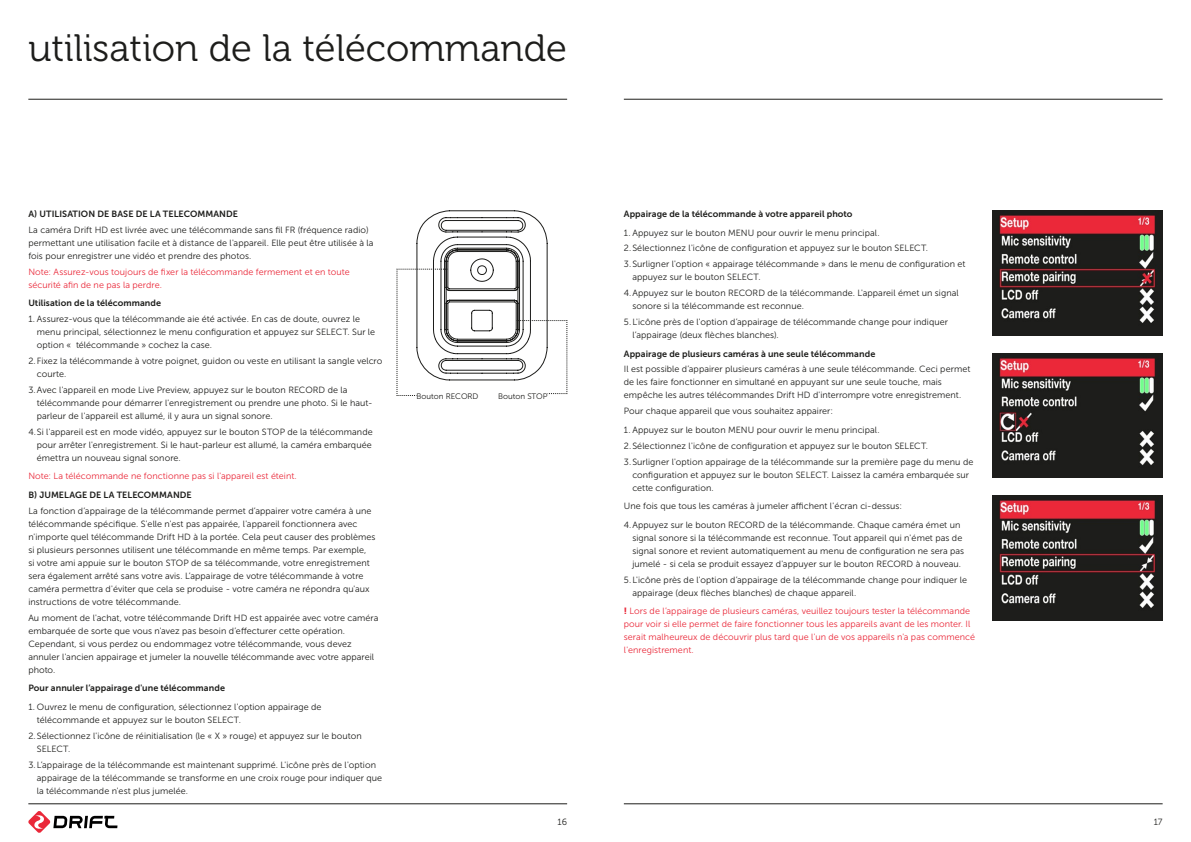
<style>
.page{position:relative;width:1191px;height:842px;background:#fff}
.page>*{position:absolute;margin:0;border:0;box-sizing:border-box;transform-origin:0 0}
.t1{font:38.1px "Museo 300";color:#1d1d1b}
.t2{font:9px/13px "Museo Sans 300";letter-spacing:.01em;color:#1d1d1b}
.t3{font:9px/13px "Museo Sans 300";letter-spacing:.01em;color:#ea2839}
.t4{font:9px "Museo Sans 700";letter-spacing:.01em;color:#1d1d1b}
.t5{font:8px "Museo Sans 300";color:#1d1d1b}
.s1{font-family:"Museo Sans 900"}
</style>
<div class="page">
<hr style="left:624px;top:99px;width:538px;height:1px;background:#1d1d1b">
<svg style="left:28px;top:811px;width:89px;height:22px"></svg>
<hr style="left:28px;top:803px;width:539px;height:1px;background:#1d1d1b">
<hr style="left:624px;top:803px;width:538px;height:1px;background:#1d1d1b">
<hr style="left:28px;top:99px;width:539px;height:1px;background:#1d1d1b">
<svg style="left:396px;top:210px;width:171px;height:186px"></svg>
<img style="left:992px;top:496px;width:170px;height:125px">
<img style="left:992px;top:353px;width:170px;height:125px">
<img style="left:992px;top:210px;width:170px;height:125px">
<h1 class="t1" style="left:28px;top:27px;width:540px">utilisation de la télécommande</h1>
<p class="t4" style="left:28px;top:209px;width:211px">A) UTILISATION DE BASE DE LA TELECOMMANDE</p>
<p class="t2" style="left:28px;top:223px;width:347px">La caméra Drift HD est livrée avec une télécommande sans fil FR (fréquence radio) permettant une utilisation facile et à distance de l'appareil. Elle peut être utilisée à la fois pour enregistrer une vidéo et prendre des photos.</p>
<p class="t3" style="left:28px;top:265px;width:323px">Note: Assurez-vous toujours de fixer la télécommande fermement et en toute sécurité afin de ne pas la perdre.</p>
<p class="t4" style="left:28px;top:298px;width:134px">Utilisation de la télécommande</p>
<p class="t2" style="left:37px;top:313px;width:340px;text-indent:-9px">1. Assurez-vous que la télécommande aie été activée. En cas de doute, ouvrez le menu principal, sélectionnez le menu configuration et appuyez sur SELECT. Sur le option « télécommande » cochez la case.</p>
<p class="t2" style="left:37px;top:354px;width:347px;text-indent:-9px">2. Fixez la télécommande à votre poignet, guidon ou veste en utilisant la sangle velcro courte.</p>
<p class="t2" style="left:37px;top:383px;width:337px;text-indent:-9px">3. Avec l'appareil en mode Live Preview, appuyez sur le bouton RECORD de la télécommande pour démarrer l'enregistrement ou prendre une photo. Si le haut&shy;parleur de l'appareil est allumé, il y aura un signal sonore.</p>
<p class="t2" style="left:37px;top:425px;width:337px;text-align:justify;text-indent:-9px">4. Si l'appareil est en mode vidéo, appuyez sur le bouton STOP de la télécommande pour arrêter l'enregistrement. Si le haut-parleur est allumé, la caméra embarquée émettra un nouveau signal sonore.</p>
<p class="t3" style="left:28px;top:470px;width:270px">Note: La télécommande ne fonctionne pas si l'appareil est éteint.</p>
<p class="t4" style="left:28px;top:490px;width:165px">B) JUMELAGE DE LA TELECOMMANDE</p>
<p class="t2" style="left:28px;top:504px;width:349px">La fonction d’appairage de la télécommande permet d’appairer votre caméra à une télécommande spécifique. S'elle n'est pas appairée, l'appareil fonctionnera avec n'importe quel télécommande Drift HD à la portée. Cela peut causer des problèmes si plusieurs personnes utilisent une télécommande en même temps. Par exemple,<br>si votre ami appuie sur le bouton STOP de sa télécommande, votre enregistrement sera également arrêté sans votre avis. L’appairage de votre télécommande à votre caméra permettra d'éviter que cela se produise - votre caméra ne répondra qu'aux instructions de votre télécommande.</p>
<p class="t2" style="left:28px;top:611px;width:352px">Au moment de l'achat, votre télécommande Drift HD est appairée avec votre caméra embarquée de sorte que vous n'avez pas besoin d’effecturer cette opération.<br>Cependant, si vous perdez ou endommagez votre télécommande, vous devez annuler l'ancien appairage et jumeler la nouvelle télécommande avec votre appareil photo.</p>
<p class="t4" style="left:28px;top:683px;width:198px">Pour annuler l’appairage d'une télécommande</p>
<p class="t2" style="left:37px;top:700px;width:286px;text-indent:-9px">1. Ouvrez le menu de configuration, sélectionnez l'option appairage de télécommande et appuyez sur le bouton SELECT.</p>
<p class="t2" style="left:37px;top:729px;width:326px;text-indent:-9px">2. Sélectionnez l'icône de réinitialisation (le « X » rouge) et appuyez sur le bouton<br>SELECT.</p>
<p class="t2" style="left:37px;top:758px;width:347px;text-indent:-9px">3. L’appairage de la télécommande est maintenant supprimé. L'icône près de l'option appairage de la télécommande se transforme en une croix rouge pour indiquer que la télécommande n'est plus jumelée.</p>
<p class="t5" style="left:416px;top:391px;width:64px">Bouton RECORD</p>
<p class="t5" style="left:498px;top:391px;width:51px">Bouton STOP</p>
<p class="t4" style="left:624px;top:209px;width:230px">Appairage de la télécommande à votre appareil photo</p>
<p class="t2" style="left:624px;top:226px;width:257px">1. Appuyez sur le bouton MENU pour ouvrir le menu principal.</p>
<p class="t2" style="left:624px;top:242px;width:306px">2. Sélectionnez l'icône de configuration et appuyez sur le bouton SELECT.</p>
<p class="t2" style="left:632px;top:258px;width:334px;text-indent:-9px">3. Surligner l'option « appairage télécommande » dans le menu de configuration et appuyez sur le bouton SELECT.</p>
<p class="t2" style="left:632px;top:286px;width:328px;text-indent:-9px">4. Appuyez sur le bouton RECORD de la télécommande. L'appareil émet un signal sonore si la télécommande est reconnue.</p>
<p class="t2" style="left:632px;top:315px;width:317px;text-indent:-9px">5. L'icône près de l'option d’appairage de télécommande change pour indiquer l’appairage (deux flèches blanches).</p>
<p class="t4" style="left:624px;top:348px;width:253px">Appairage de plusieurs caméras à une seule télécommande</p>
<p class="t2" style="left:624px;top:363px;width:348px">Il est possible d’appairer plusieurs caméras à une seule télécommande. Ceci permet de les faire fonctionner en simultané en appuyant sur une seule touche, mais empêche les autres télécommandes Drift HD d'interrompre votre enregistrement.</p>
<p class="t2" style="left:624px;top:405px;width:211px">Pour chaque appareil que vous souhaitez appairer:</p>
<p class="t2" style="left:624px;top:423px;width:257px">1. Appuyez sur le bouton MENU pour ouvrir le menu principal.</p>
<p class="t2" style="left:624px;top:439px;width:306px">2. Sélectionnez l'icône de configuration et appuyez sur le bouton SELECT.</p>
<p class="t2" style="left:632px;top:455px;width:342px;text-indent:-9px">3. Surligner l'option appairage de la télécommande sur la première page du menu de configuration et appuyez sur le bouton SELECT. Laissez la caméra embarquée sur cette configuration.</p>
<p class="t2" style="left:624px;top:500px;width:280px">Une fois que tous les caméras à jumeler affichent l'écran ci-dessus:</p>
<p class="t2" style="left:632px;top:518px;width:333px;text-indent:-9px">4. Appuyez sur le bouton RECORD de la télécommande. Chaque caméra émet un signal sonore si la télécommande est reconnue. Tout appareil qui n'émet pas de signal sonore et revient automatiquement au menu de configuration ne sera pas jumelé - si cela se produit essayez d'appuyer sur le bouton RECORD à nouveau.</p>
<p class="t2" style="left:632px;top:573px;width:336px;text-indent:-9px">5. L'icône près de l'option d’appairage de la télécommande change pour indiquer le appairage (deux flèches blanches) de chaque appareil.</p>
<p class="t3" style="left:624px;top:605px;width:353px"><span class="s1">!</span> Lors de l’appairage de plusieurs caméras, veuillez toujours tester la télécommande pour voir si elle permet de faire fonctionner tous les appareils avant de les monter. Il serait malheureux de découvrir plus tard que l'un de vos appareils n'a pas commencé l'enregistrement.</p>
<p class="t2" style="left:557px;top:816px;width:11px">16</p>
<p class="t2" style="left:1153px;top:816px;width:10px">17</p>
</div>
